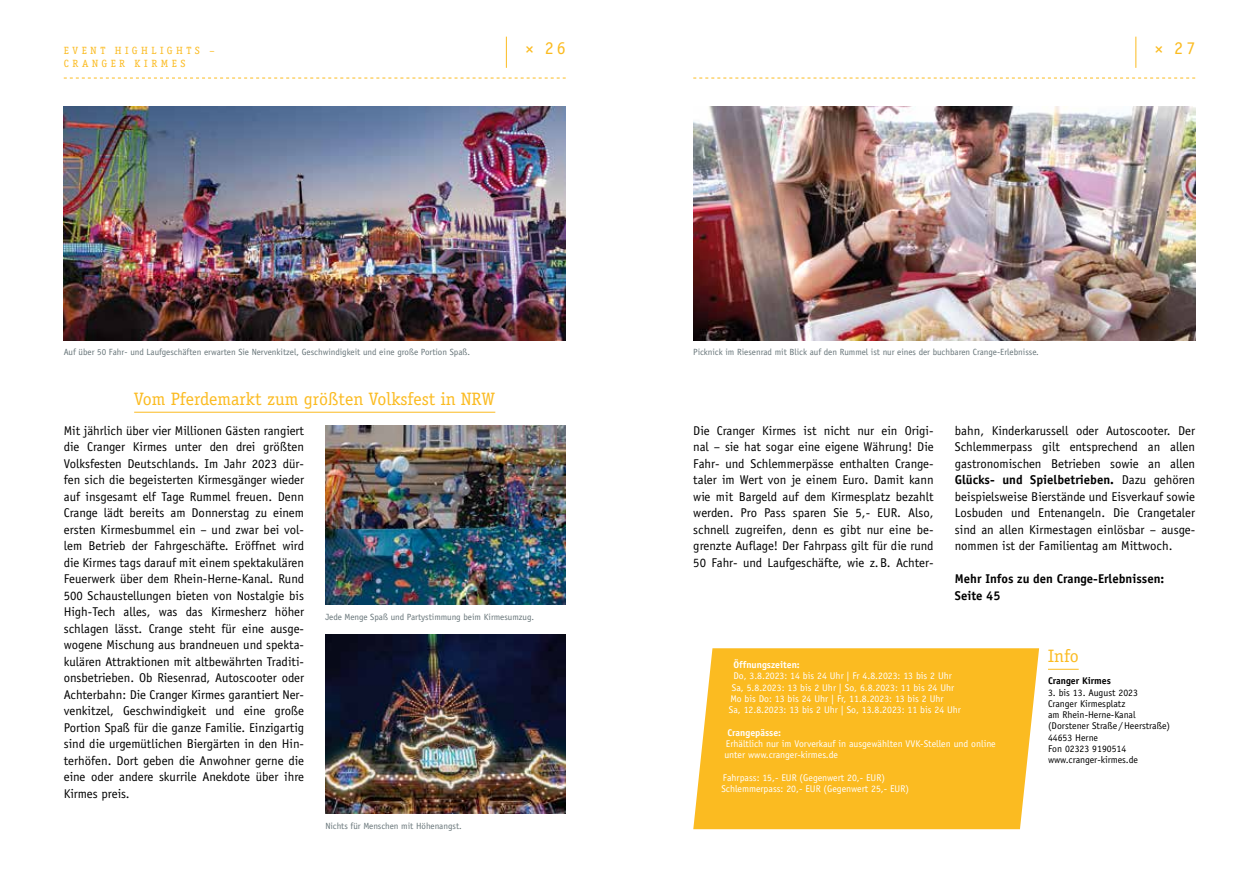
<style>
.page{position:relative;width:1259px;height:893px;background:#fff}
.page>*{position:absolute;margin:0;border:0;box-sizing:border-box;transform-origin:0 0}
.t1{font:18px "Officina Serif";color:#fbbb21}
.t2{font:18px "Officina Sans";color:#fbbb21}
.t3{font:12.75px/16.5px "Officina Sans";color:#000;text-align:justify}
.t4{font:700 12.75px/16.5px "Officina Sans";color:#000}
.t5{font:10.5px "Officina Serif";letter-spacing:.34em;color:#fbbb21}
.t6{font:9.75px/11.2px "Officina Sans";color:#fff}
.t7{font:9.75px/11.2px "Officina Sans";color:#000}
.t8{font:700 9.75px "Officina Sans";color:#fff}
.t9{font:700 9.75px "Officina Sans";color:#000}
.t10{font:9px "Officina Sans";color:#667478}
.s1{font-weight:700}
</style>
<div class="page">
<hr style="left:506px;top:37px;width:1px;height:31px;background:#fbbb21">
<hr style="left:1135px;top:37px;width:1px;height:31px;background:#fbbb21">
<svg style="left:693px;top:78px;width:502px;height:1px"></svg>
<svg style="left:64px;top:78px;width:502px;height:1px"></svg>
<div style="left:693px;top:648px;width:346px;height:181px;background:#fbbb21"></div>
<img style="left:325px;top:426px;width:241px;height:178px">
<img style="left:64px;top:106px;width:502px;height:234px">
<img style="left:325px;top:635px;width:241px;height:178px">
<img style="left:693px;top:106px;width:502px;height:234px">
<hr style="left:1048px;top:669px;width:30px;height:1px;background:#fbbb21">
<hr style="left:134px;top:412px;width:361px;height:1px;background:#fbbb21">
<p class="t5" style="left:64px;top:45px;width:152px">EVENT HIGHLIGHTS –</p>
<h1 class="t2" style="left:525px;top:37px;width:42px">× 26</h1>
<h1 class="t2" style="left:1154px;top:37px;width:42px">× 27</h1>
<p class="t5" style="left:64px;top:57px;width:123px">CRANGER KIRMES</p>
<p class="t10" style="left:64px;top:347px;width:408px">Auf über 50 Fahr- und Laufgeschäften erwarten Sie Nervenkitzel, Geschwindigkeit und eine große Portion Spaß.</p>
<h1 class="t1" style="left:134px;top:388px;width:363px">Vom Pferdemarkt zum größten Volksfest in NRW</h1>
<p class="t3" style="left:64px;top:422px;width:242px">Mit jährlich über vier Millionen Gästen rangiert die Cranger Kirmes unter den drei größten Volksfesten Deutschlands. Im Jahr 2023 dür&shy;fen sich die begeisterten Kirmesgänger wieder auf insgesamt elf Tage Rummel freuen. Denn Crange lädt bereits am Donnerstag zu einem ersten Kirmesbummel ein – und zwar bei vol&shy;lem Betrieb der Fahrgeschäfte. Eröffnet wird die Kirmes tags darauf mit einem spektakulären Feuerwerk über dem Rhein-Herne-Kanal. Rund 500 Schaustellungen bieten von Nostalgie bis High-Tech alles, was das Kirmesherz höher schlagen lässt. Crange steht für eine ausge&shy;wogene Mischung aus brandneuen und spekta&shy;kulären Attraktionen mit altbewährten Traditi&shy;onsbetrieben. Ob Riesenrad, Autoscooter oder Achterbahn: Die Cranger Kirmes garantiert Ner&shy;venkitzel, Geschwindigkeit und eine große Portion Spaß für die ganze Familie. Einzigartig sind die urgemütlichen Biergärten in den Hin&shy;terhöfen. Dort geben die Anwohner gerne die eine oder andere skurrile Anekdote über ihre Kirmes preis.</p>
<p class="t10" style="left:325px;top:612px;width:210px">Jede Menge Spaß und Partystimmung beim Kirmesumzug.</p>
<p class="t10" style="left:325px;top:821px;width:138px">Nichts für Menschen mit Höhenangst.</p>
<p class="t10" style="left:693px;top:347px;width:347px">Picknick im Riesenrad mit Blick auf den Rummel ist nur eines der buchbaren Crange-Erlebnisse.</p>
<p class="t3" style="left:693px;top:422px;width:242px">Die Cranger Kirmes ist nicht nur ein Origi&shy;nal – sie hat sogar eine eigene Währung! Die Fahr- und Schlemmerpässe enthalten Crange&shy;taler im Wert von je einem Euro. Damit kann wie mit Bargeld auf dem Kirmesplatz bezahlt werden. Pro Pass sparen Sie 5,- EUR. Also, schnell zugreifen, denn es gibt nur eine be&shy;grenzte Auflage! Der Fahrpass gilt für die rund 50 Fahr- und Laufgeschäfte, wie z.B. Achter-</p>
<p class="t3" style="left:955px;top:422px;width:242px">bahn, Kinderkarussell oder Autoscooter. Der Schlemmerpass gilt entsprechend an allen gastronomischen Betrieben sowie an allen <span class="s1">Glücks- und Spielbetrieben.</span> Dazu gehören beispielsweise Bierstände und Eisverkauf sowie Losbuden und Entenangeln. Die Crangetaler sind an allen Kirmestagen einlösbar – ausge&shy;nommen ist der Familientag am Mittwoch.</p>
<p class="t4" style="left:955px;top:571px;width:211px">Mehr Infos zu den Crange-Erlebnissen:<br>Seite 45</p>
<p class="t8" style="left:733px;top:659px;width:68px">Öffnungszeiten:</p>
<p class="t6" style="left:733px;top:670px;width:220px">Do, 3.8.2023: 14 bis 24 Uhr | Fr 4.8.2023: 13 bis 2 Uhr</p>
<p class="t6" style="left:732px;top:682px;width:224px">Sa, 5.8.2023: 13 bis 2 Uhr | So, 6.8.2023: 11 bis 24 Uhr</p>
<p class="t6" style="left:730px;top:693px;width:215px">Mo bis Do: 13 bis 24 Uhr | Fr, 11.8.2023: 13 bis 2 Uhr</p>
<p class="t6" style="left:729px;top:704px;width:234px">Sa, 12.8.2023: 13 bis 2 Uhr | So, 13.8.2023: 11 bis 24 Uhr</p>
<p class="t8" style="left:727px;top:726px;width:55px">Crangepässe:</p>
<p class="t6" style="left:724px;top:738px;width:273px">Erhältlich nur im Vorverkauf in ausgewählten VVK-Stellen und online unter www.cranger-kirmes.de</p>
<p class="t6" style="left:721px;top:772px;width:189px">Fahrpass: 15,- EUR (Gegenwert 20,- EUR)<br>Schlemmerpass: 20,- EUR (Gegenwert 25,- EUR)</p>
<h1 class="t1" style="left:1048px;top:645px;width:32px">Info</h1>
<p class="t9" style="left:1048px;top:675px;width:64px">Cranger Kirmes</p>
<p class="t7" style="left:1048px;top:687px;width:124px">3. bis 13. August 2023<br>Cranger Kirmesplatz<br>am Rhein-Herne-Kanal (Dorstener Straße /Heerstraße)<br>44653 Herne<br>Fon 02323 9190514 www.cranger-kirmes.de</p>
</div>
